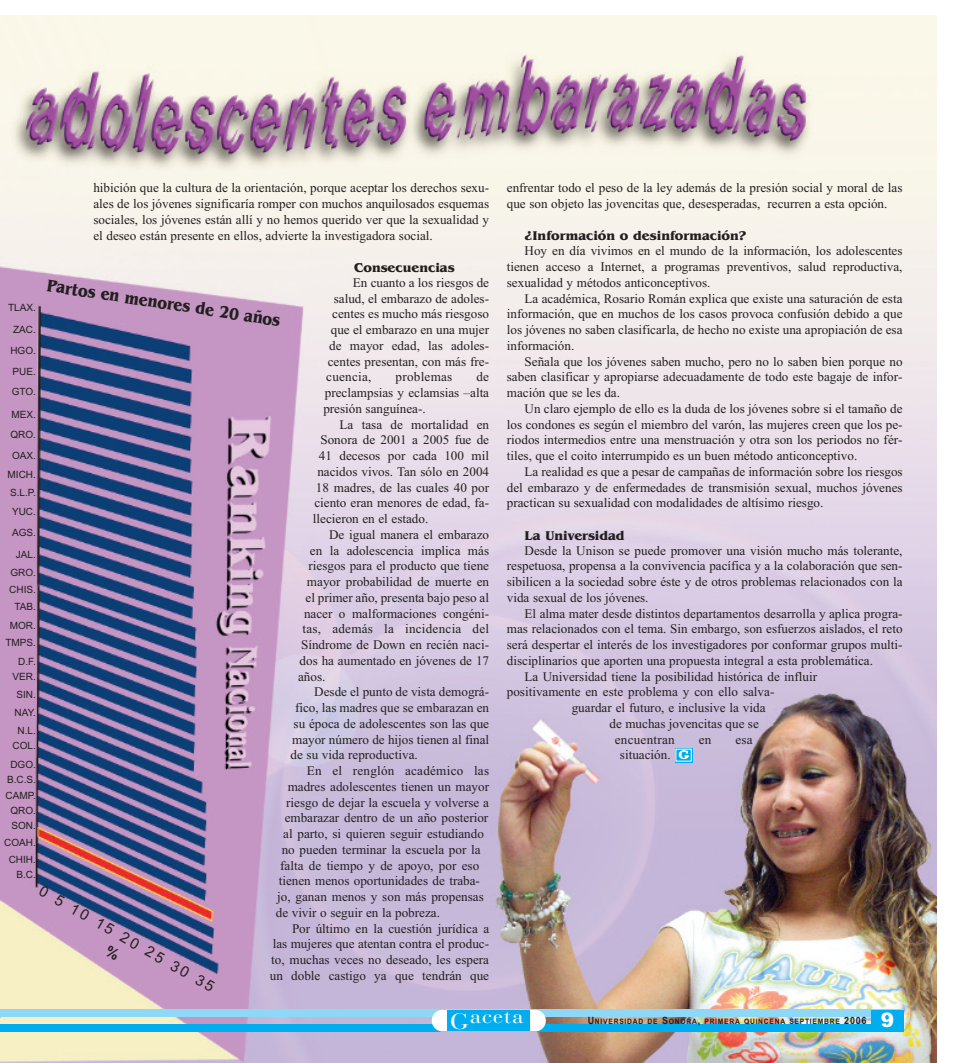
<style>
.page{position:relative;width:957px;height:1063px;background:#fff}
.page>*{position:absolute;margin:0;border:0;box-sizing:border-box;transform-origin:0 0}
.t1{font:21.38px "Bauer Bodoni BT";letter-spacing:.05em;color:#fff;scale:1.16 1}
.t2{font:700 17.5px "Benguiat IT Cby BT";color:#231f20;scale:.85 1}
.t3{font:15px "Arial";color:#231f20}
.t4{font:13.12px/15.8px "Times New Roman";color:#231f20;text-align:justify}
.t5{font:13.12px "Times New Roman";letter-spacing:.02em;color:#231f20}
.t6{font:700 13.12px "Benguiat IT Cby BT";color:#231f20}
.t7{font:11.25px "Bauer Bodoni BT";color:#fff;scale:1.31 1}
.t8{font:10px/18.8px "Arial";color:#231f20}
.t9{font:700 7.5px "Arial";letter-spacing:.11em;color:#231f20;scale:.9 1}
.s1{font-size:23.62px}
.s2{font-size:10px}
.s3{font-weight:900;font-size:20px;color:#fff}
</style>
<div class="page">
<img style="left:0;top:16px;width:936px;height:1047px">
<div style="left:1px;top:1024px;width:903px;height:7px;background:#00aeef"></div>
<div style="left:0;top:1010px;width:904px;height:7px;background:#8dd7f7"></div>
<div style="left:871px;top:1010px;width:33px;height:21px;background:#00aeef"></div>
<div style="left:432px;top:1010px;width:114px;height:21px;background:#fff;border-radius:11px"></div>
<div style="left:447px;top:1010px;width:83px;height:20px;background:#00aeef"></div>
<svg style="left:675px;top:748px;width:17px;height:15px"></svg>
<svg style="left:104px;top:945px;width:16px;height:16px"></svg>
<p class="t4" style="left:93px;top:180px;width:397px">hibición que la cultura de la orientación, porque aceptar los derechos sexu&shy;ales de los jóvenes significaría romper con muchos anquilosados esquemas sociales, los jóvenes están allí y no hemos querido ver que la sexualidad y el deseo están presente en ellos, advierte la investigadora social.</p>
<p class="t6" style="left:354px;top:260px;width:102px">Consecuencias</p>
<p class="t4" style="left:353px;top:274px;width:138px">En cuanto a los riesgos de</p>
<p class="t4" style="left:334px;top:290px;width:157px">salud, el embarazo de adoles-</p>
<p class="t4" style="left:332px;top:306px;width:158px">centes es mucho más riesgoso</p>
<p class="t4" style="left:331px;top:322px;width:160px">que el embarazo en una mujer</p>
<p class="t4" style="left:329px;top:337px;width:161px">de mayor edad, las adoles-</p>
<p class="t4" style="left:328px;top:353px;width:163px">centes presentan, con más fre-</p>
<p class="t5" style="left:326px;top:369px;width:47px">cuencia,</p>
<p class="t5" style="left:395px;top:369px;width:58px">problemas</p>
<h2 class="t2" style="left:49px;top:274px;width:279px;rotate:9deg">Partos en menores de 20 años</h2>
<p class="t8" style="left:8px;top:297px;width:29px;line-height:21.2px;text-align:justify">TLAX.<br>ZAC.<br>HGO.<br>PUE.</p>
<p class="t8" style="left:12px;top:382px;width:26px">GTO.</p>
<p class="t8" style="left:10px;top:404px;width:27px;line-height:20px">MEX.<br>QRO.</p>
<p class="t8" style="left:8px;top:446px;width:30px;text-align:center">OAX.<br>MICH.<br>S.L.P.<br>YUC.</p>
<p class="t8" style="left:12px;top:522px;width:25px;line-height:21.2px;text-align:center">AGS.<br>JAL.</p>
<p class="t8" style="left:9px;top:565px;width:28px;line-height:16.2px">GRO.<br>CHIS.</p>
<p class="t8" style="left:10px;top:597px;width:28px;text-align:center">TAB.<br>MOR.</p>
<p class="t8" style="left:5px;top:634px;width:32px;text-align:right">TMPS.<br>D.F.</p>
<p class="t8" style="left:13px;top:668px;width:25px;line-height:17.5px;text-align:center">VER.<br>SIN.</p>
<p class="t8" style="left:15px;top:704px;width:23px;line-height:17.5px">NAY.<br>N.L.</p>
<p class="t8" style="left:10px;top:736px;width:27px">COL.<br>DGO.</p>
<p class="t8" style="left:6px;top:771px;width:32px;line-height:16.2px">B.C.S.<br>CAMP.</p>
<p class="t8" style="left:10px;top:803px;width:27px;line-height:15px">QRO.<br>SON.</p>
<p class="t8" style="left:4px;top:835px;width:33px;line-height:16.2px;text-align:center">COAH.<br>CHIH.</p>
<p class="t8" style="left:17px;top:865px;width:21px">B.C.</p>
<p class="t4" style="left:323px;top:369px;width:167px;text-indent:153px">de preclampsias y eclamsias –alta presión sanguínea-.</p>
<p class="t4" style="left:339px;top:416px;width:151px">La tasa de mortalidad en</p>
<p class="t4" style="left:320px;top:432px;width:170px">Sonora de 2001 a 2005 fue de</p>
<p class="t4" style="left:319px;top:448px;width:172px">41 decesos por cada 100 mil</p>
<p class="t4" style="left:317px;top:463px;width:173px">nacidos vivos. Tan sólo en 2004</p>
<p class="t4" style="left:316px;top:479px;width:175px">18 madres, de las cuales 40 por</p>
<p class="t4" style="left:314px;top:495px;width:176px">ciento eran menores de edad, fa-</p>
<p class="t4" style="left:313px;top:511px;width:117px">llecieron en el estado.</p>
<p class="t4" style="left:329px;top:526px;width:161px">De igual manera el embarazo</p>
<p class="t4" style="left:310px;top:542px;width:181px">en la adolescencia implica más</p>
<p class="t4" style="left:308px;top:558px;width:182px">riesgos para el producto que tiene</p>
<p class="t4" style="left:307px;top:574px;width:184px">mayor probabilidad de muerte en</p>
<p class="t4" style="left:305px;top:589px;width:185px">el primer año, presenta bajo peso al</p>
<p class="t4" style="left:304px;top:605px;width:187px">nacer o malformaciones congéni-</p>
<p class="t5" style="left:302px;top:621px;width:188px">tas, además la incidencia del</p>
<p class="t4" style="left:301px;top:637px;width:190px">Síndrome de Down en recién naci-</p>
<p class="t4" style="left:299px;top:652px;width:191px">dos ha aumentado en jóvenes de 17</p>
<p class="t4" style="left:298px;top:668px;width:29px">años.</p>
<p class="t4" style="left:314px;top:684px;width:176px">Desde el punto de vista demográ-</p>
<p class="t4" style="left:295px;top:700px;width:195px">fico, las madres que se embarazan en</p>
<p class="t4" style="left:294px;top:715px;width:197px">su época de adolescentes son las que</p>
<p class="t4" style="left:292px;top:731px;width:198px">mayor número de hijos tienen al final</p>
<p class="t4" style="left:291px;top:747px;width:129px">de su vida reproductiva.</p>
<p class="t5" style="left:307px;top:763px;width:184px">En el renglón académico las</p>
<p class="t4" style="left:288px;top:778px;width:203px">madres adolescentes tienen un mayor</p>
<p class="t4" style="left:286px;top:794px;width:204px">riesgo de dejar la escuela y volverse a</p>
<p class="t4" style="left:285px;top:810px;width:205px">embarazar dentro de un año posterior</p>
<p class="t4" style="left:283px;top:826px;width:202px">al parto, si quieren seguir estudiando</p>
<p class="t4" style="left:282px;top:841px;width:200px">no pueden terminar la escuela por la</p>
<p class="t4" style="left:280px;top:857px;width:200px">falta de tiempo y de apoyo, por eso</p>
<p class="t4" style="left:279px;top:873px;width:203px">tienen menos oportunidades de traba-</p>
<p class="t4" style="left:277px;top:889px;width:208px">jo, ganan menos y son más propensas</p>
<p class="t4" style="left:276px;top:904px;width:166px">de vivir o seguir en la pobreza.</p>
<p class="t4" style="left:292px;top:920px;width:199px">Por último en la cuestión jurídica a</p>
<p class="t4" style="left:273px;top:936px;width:218px">las mujeres que atentan contra el produc-</p>
<p class="t4" style="left:271px;top:952px;width:219px">to, muchas veces no deseado, les espera</p>
<p class="t4" style="left:270px;top:967px;width:221px">un doble castigo ya que tendrán que</p>
<p class="t3" style="left:45px;top:881px;width:200px;rotate:30deg">05101520253035</p>
<p class="t4" style="left:507px;top:180px;width:397px">enfrentar todo el peso de la ley además de la presión social y moral de las que son objeto las jovencitas que, desesperadas, recurren a esta opción.</p>
<p class="t6" style="left:524px;top:228px;width:224px">¿Información o desinformación?</p>
<p class="t4" style="left:507px;top:243px;width:397px;text-indent:18px">Hoy en día vivimos en el mundo de la información, los adolescentes tienen acceso a Internet, a programas preventivos, salud reproductiva, sexualidad y métodos anticonceptivos.</p>
<p class="t4" style="left:507px;top:290px;width:397px;text-indent:18px">La académica, Rosario Román explica que existe una saturación de esta información, que en muchos de los casos provoca confusión debido a que los jóvenes no saben clasificarla, de hecho no existe una apropiación de esa información.</p>
<p class="t4" style="left:507px;top:353px;width:397px;text-indent:18px">Señala que los jóvenes saben mucho, pero no lo saben bien porque no saben clasificar y apropiarse adecuadamente de todo este bagaje de infor&shy;mación que se les da.</p>
<p class="t4" style="left:507px;top:400px;width:397px;text-indent:18px">Un claro ejemplo de ello es la duda de los jóvenes sobre si el tamaño de los condones es según el miembro del varón, las mujeres creen que los pe&shy;riodos intermedios entre una menstruación y otra son los periodos no fér&shy;tiles, que el coito interrumpido es un buen método anticonceptivo.</p>
<p class="t4" style="left:507px;top:463px;width:397px;text-indent:18px">La realidad es que a pesar de campañas de información sobre los riesgos del embarazo y de enfermedades de transmisión sexual, muchos jóvenes practican su sexualidad con modalidades de altísimo riesgo.</p>
<p class="t6" style="left:524px;top:527px;width:102px">La Universidad</p>
<p class="t4" style="left:507px;top:542px;width:397px;text-indent:18px">Desde la Unison se puede promover una visión mucho más tolerante, respetuosa, propensa a la convivencia pacífica y a la colaboración que sen&shy;sibilicen a la sociedad sobre éste y de otros problemas relacionados con la vida sexual de los jóvenes.</p>
<p class="t4" style="left:524px;top:605px;width:379px">El alma mater desde distintos departamentos desarrolla y aplica progra-</p>
<p class="t4" style="left:507px;top:621px;width:397px">mas relacionados con el tema. Sin embargo, son esfuerzos aislados, el reto</p>
<p class="t4" style="left:507px;top:637px;width:397px">será despertar el interés de los investigadores por conformar grupos multi-</p>
<p class="t4" style="left:507px;top:652px;width:368px">disciplinarios que aporten una propuesta integral a esta problemática.</p>
<p class="t4" style="left:524px;top:668px;width:294px">La Universidad tiene la posibilidad histórica de influir</p>
<p class="t4" style="left:507px;top:684px;width:269px">positivamente en este problema y con ello salva-</p>
<p class="t4" style="left:572px;top:700px;width:195px">guardar el futuro, e inclusive la vida</p>
<p class="t4" style="left:609px;top:715px;width:151px">de muchas jovencitas que se</p>
<p class="t5" style="left:615px;top:731px;width:61px">encuentran</p>
<p class="t4" style="left:699px;top:731px;width:14px">en</p>
<p class="t4" style="left:735px;top:731px;width:19px">esa</p>
<p class="t4" style="left:620px;top:747px;width:52px">situación.</p>
<p class="t7" style="left:679px;top:748px;width:9px">G</p>
<h1 class="t1" style="left:451px;top:1003px;width:64px"><span class="s1">G</span>aceta</h1>
<p class="t9" style="left:588px;top:1017px;width:342px"><span class="s2">U</span>NIVERSIDAD DE <span class="s2">S</span>ONORA<span class="s2">,</span> PRIMERA QUINCENA SEPTIEMBRE <span class="s2">2006</span> <span class="s3">9</span></p>
</div>
